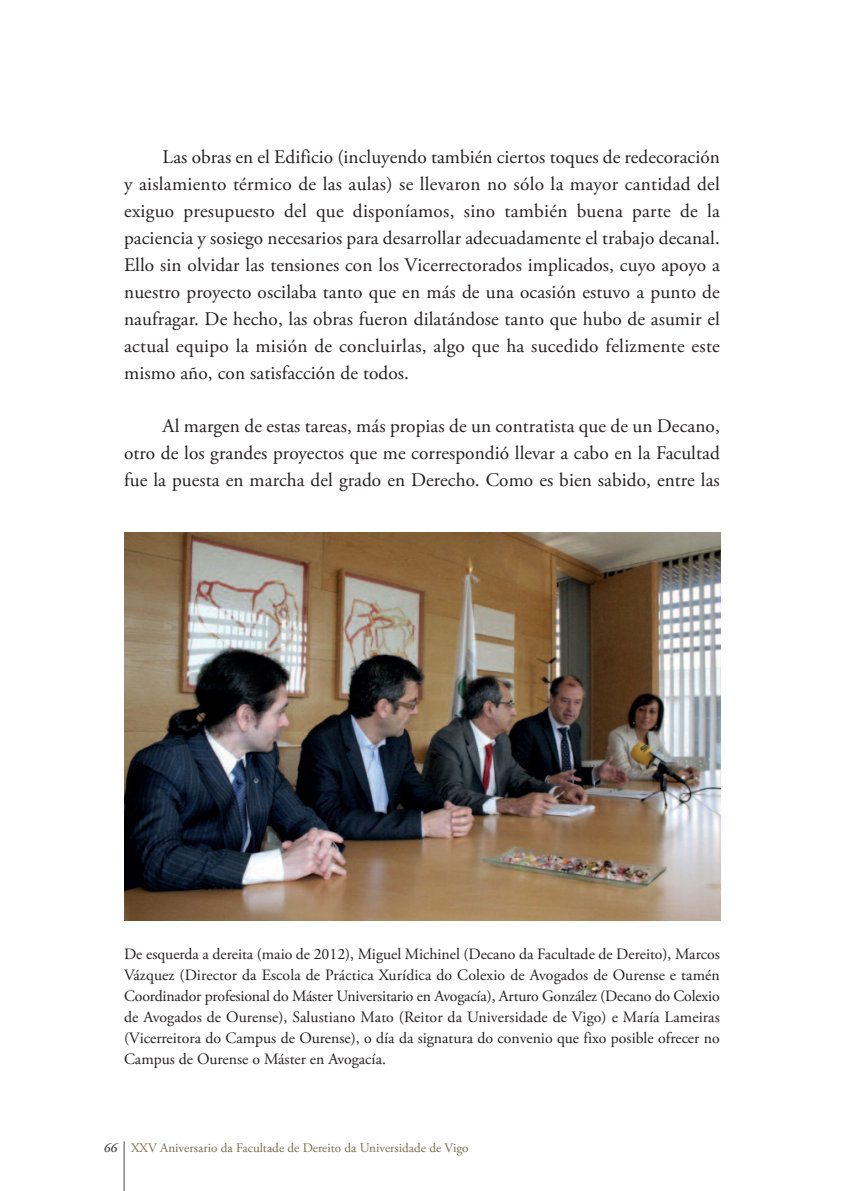
<style>
.page{position:relative;width:844px;height:1191px;background:#fff}
.page>*{position:absolute;margin:0;border:0;box-sizing:border-box;transform-origin:0 0}
.t1{font:19.25px/26.9px "Adobe Garamond Pro";letter-spacing:.005em;color:#231f20;text-align:justify}
.t2{font:15.75px/21px "Adobe Garamond Pro";color:#231f20;text-align:justify}
.t3{font:13.12px "Adobe Garamond Pro";color:#796e4b}
.s1{font-style:italic;color:#231f20}
</style>
<div class="page">
<hr style="left:124px;top:1141px;width:1px;height:50px;background:#4b4c4d">
<img style="left:124px;top:533px;width:596px;height:387px">
<p class="t1" style="left:124px;top:145px;width:597px;text-indent:39px">Las obras en el Edificio (incluyendo también ciertos toques de redecoración y aislamiento térmico de las aulas) se llevaron no sólo la mayor cantidad del exiguo presupuesto del que disponíamos, sino también buena parte de la paciencia y sosiego necesarios para desarrollar adecuadamente el trabajo decanal.<br>Ello sin olvidar las tensiones con los Vicerrectorados implicados, cuyo apoyo a nuestro proyecto oscilaba tanto que en más de una ocasión estuvo a punto de naufragar. De hecho, las obras fueron dilatándose tanto que hubo de asumir el actual equipo la misión de concluirlas, algo que ha sucedido felizmente este mismo año, con satisfacción de todos.</p>
<p class="t1" style="left:124px;top:414px;width:597px;text-indent:39px">Al margen de estas tareas, más propias de un contratista que de un Decano, otro de los grandes proyectos que me correspondió llevar a cabo en la Facultad fue la puesta en marcha del grado en Derecho. Como es bien sabido, entre las</p>
<p class="t2" style="left:124px;top:945px;width:597px">De esquerda a dereita (maio de 2012), Miguel Michinel (Decano da Facultade de Dereito), Marcos Vázquez (Director da Escola de Práctica Xurídica do Colexio de Avogados de Ourense e tamén Coordinador profesional do Máster Universitario en Avogacía), Arturo González (Decano do Colexio de Avogados de Ourense), Salustiano Mato (Reitor da Universidade de Vigo) e María Lameiras (Vicerreitora do Campus de Ourense), o día da signatura do convenio que fixo posible ofrecer no Campus de Ourense o Máster en Avogacía.</p>
<p class="t3" style="left:104px;top:1142px;width:366px"><span class="s1">66</span> XXV Aniversario da Facultade de Dereito da Universidade de Vigo</p>
</div>
